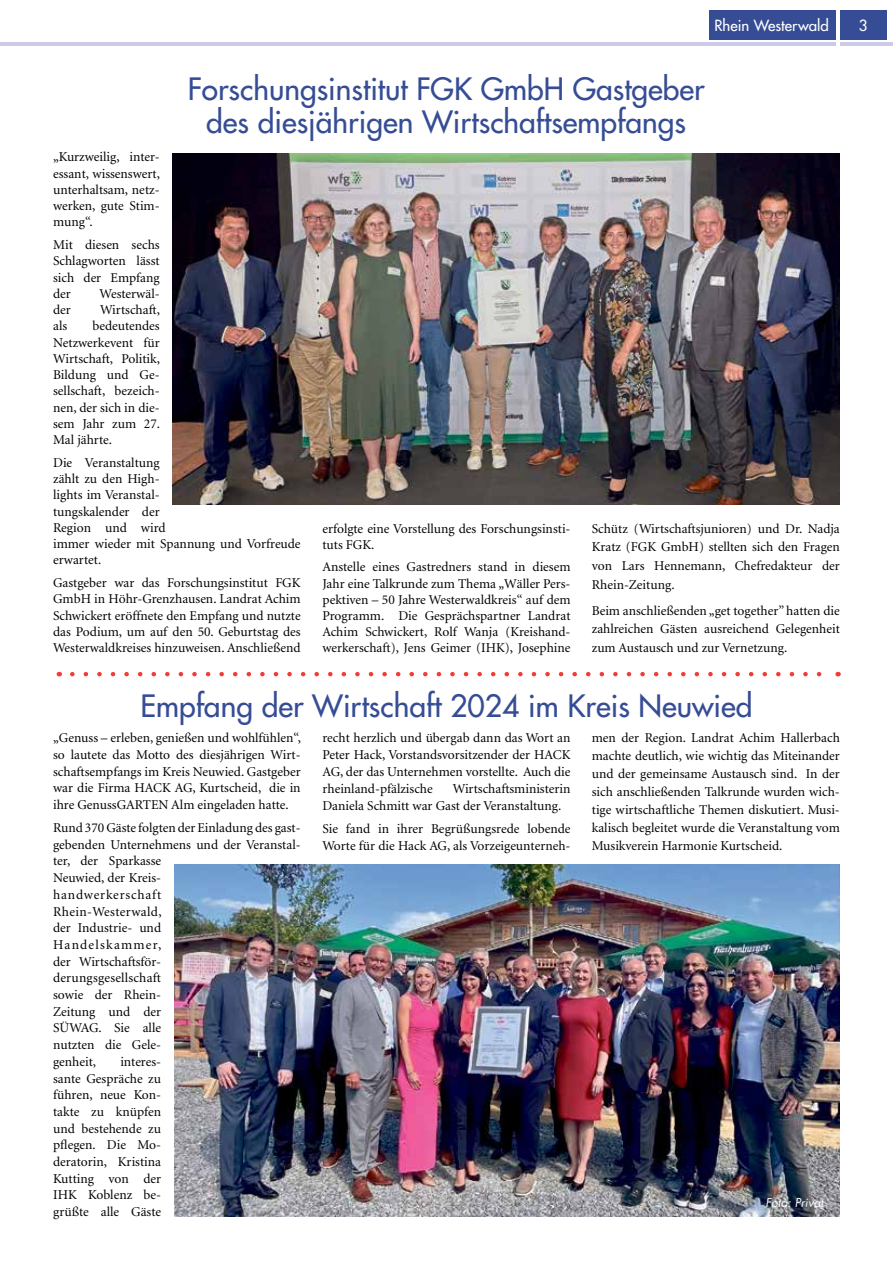
<style>
.page{position:relative;width:893px;height:1263px;background:#fff}
.page>*{position:absolute;margin:0;border:0;box-sizing:border-box;transform-origin:0 0}
.t1{font:30px/33px "Futura LT";color:#364d95;text-align:center}
.t2{font:15px "Futura LT";color:#fff}
.t3{font:13.5px/16.2px "Minion LT";color:#000;text-align:justify}
.t4{font:italic 12px "Futura LT";color:#fff}
</style>
<div class="page">
<hr style="left:0;top:43px;width:893px;height:3px;background:#cccae6">
<div style="left:709px;top:10px;width:178px;height:30px;background:#364d95"></div>
<hr style="left:836px;top:0;width:4px;height:46px;background:#fff">
<img style="left:173px;top:153px;width:667px;height:351px">
<img style="left:174px;top:864px;width:666px;height:352px">
<svg style="left:72px;top:672px;width:750px;height:4px"></svg>
<p class="t3" style="left:53px;top:149px;width:108px">„Kurzweilig, inter&shy;essant, wissenswert, unterhaltsam, netz&shy;werken, gute Stim&shy;mung“.</p>
<p class="t3" style="left:53px;top:237px;width:108px">Mit diesen sechs Schlagworten lässt sich der Empfang der</p>
<p class="t3" style="left:100px;top:286px;width:62px">Westerwäl-</p>
<p class="t2" style="left:714px;top:15px;width:116px">Rhein Westerwald</p>
<p class="t2" style="left:859px;top:15px;width:10px">3</p>
<h1 class="t1" style="left:188px;top:73px;width:518px">Forschungsinstitut FGK GmbH Gastgeber des diesjährigen Wirtschaftsempfangs</h1>
<p class="t3" style="left:53px;top:302px;width:19px">der</p>
<p class="t3" style="left:100px;top:302px;width:62px">Wirtschaft,</p>
<p class="t3" style="left:53px;top:318px;width:16px">als</p>
<p class="t3" style="left:53px;top:318px;width:108px;text-indent:39px">bedeutendes Netzwerkevent für Wirtschaft, Politik, Bildung und Ge&shy;sellschaft, bezeich&shy;nen, der sich in die&shy;sem Jahr zum 27.<br>Mal jährte.</p>
<p class="t3" style="left:53px;top:455px;width:249px;text-align:left">Die Veranstaltung<br>zählt zu den High-<br>lights im Veranstal-<br>tungskalender der<br>Region und wird<br>immer wieder mit Spannung und Vorfreude erwartet.</p>
<p class="t3" style="left:53px;top:575px;width:249px">Gastgeber war das Forschungsinstitut FGK GmbH in Höhr-Grenzhausen. Landrat Achim Schwickert eröffnete den Empfang und nutzte das Podium, um auf den 50. Geburtstag des Westerwaldkreises hinzuweisen. Anschließend</p>
<p class="t3" style="left:322px;top:521px;width:250px">erfolgte eine Vorstellung des Forschungsinsti&shy;tuts FGK.</p>
<p class="t3" style="left:322px;top:559px;width:250px">Anstelle eines Gastredners stand in diesem Jahr eine Talkrunde zum Thema „Wäller Pers&shy;pektiven – 50 Jahre Westerwaldkreis“ auf dem Programm. Die Gesprächspartner Landrat Achim Schwickert, Rolf Wanja (Kreishand&shy;werkerschaft), Jens Geimer (IHK), Josephine</p>
<p class="t3" style="left:592px;top:519px;width:250px;line-height:18.9px">Schütz (Wirtschaftsjunioren) und Dr. Nadja Kratz (FGK GmbH) stellten sich den Fragen von Lars Hennemann, Chefredakteur der Rhein-Zeitung.</p>
<p class="t3" style="left:592px;top:601px;width:250px;line-height:18.9px">Beim anschließenden „get together” hatten die zahlreichen Gästen ausreichend Gelegenheit zum Austausch und zur Vernetzung.</p>
<h1 class="t1" style="left:140px;top:690px;width:614px">Empfang der Wirtschaft 2024 im Kreis Neuwied</h1>
<p class="t3" style="left:53px;top:730px;width:249px;line-height:16.6px">„Genuss – erleben, genießen und wohlfühlen“, so lautete das Motto des diesjährigen Wirt&shy;schaftsempfangs im Kreis Neuwied. Gastgeber war die Firma HACK AG, Kurtscheid, die in ihre GenussGARTEN Alm eingeladen hatte.</p>
<p class="t3" style="left:53px;top:820px;width:249px;line-height:16.6px;text-align:left">Rund 370 Gäste folgten der Einladung des gast&shy;gebenden Unternehmens und der Veranstal&shy;ter, der Sparkasse<br>Neuwied, der Kreis-<br>handwerkerschaft<br>Rhein-Westerwald,<br>der Industrie- und<br>Handelskammer,<br>der Wirtschaftsför-<br>derungsgesellschaft<br>sowie der Rhein-<br>Zeitung und der<br>SÜWAG. Sie alle<br>nutzten die Gele-<br>genheit,</p>
<p class="t3" style="left:53px;top:1054px;width:110px;line-height:16.6px;text-indent:67px">interes&shy;sante Gespräche zu führen, neue Kon&shy;takte zu knüpfen und bestehende zu pflegen. Die Mo&shy;deratorin, Kristina Kutting von der IHK Koblenz be&shy;grüßte alle Gäste</p>
<p class="t3" style="left:322px;top:730px;width:250px;line-height:17px">recht herzlich und übergab dann das Wort an Peter Hack, Vorstandsvorsitzender der HACK AG, der das Unternehmen vorstellte. Auch die rheinland-pfälzische</p>
<p class="t3" style="left:322px;top:781px;width:250px;line-height:17px;text-indent:130px">Wirtschaftsministerin<br>Daniela Schmitt war Gast der Veranstaltung.</p>
<p class="t3" style="left:322px;top:821px;width:250px;line-height:17px">Sie fand in ihrer Begrüßungsrede lobende<br>Worte für die Hack AG, als Vorzeigeunterneh-</p>
<p class="t3" style="left:592px;top:729px;width:250px;line-height:18px">men der Region. Landrat Achim Hallerbach machte deutlich, wie wichtig das Miteinander und der gemeinsame Austausch sind. In der sich anschließenden Talkrunde wurden wich&shy;tige wirtschaftliche Themen diskutiert. Musi&shy;kalisch begleitet wurde die Veranstaltung vom Musikverein Harmonie Kurtscheid.</p>
<p class="t4" style="left:765px;top:1195px;width:60px">Foto: Privat</p>
</div>
